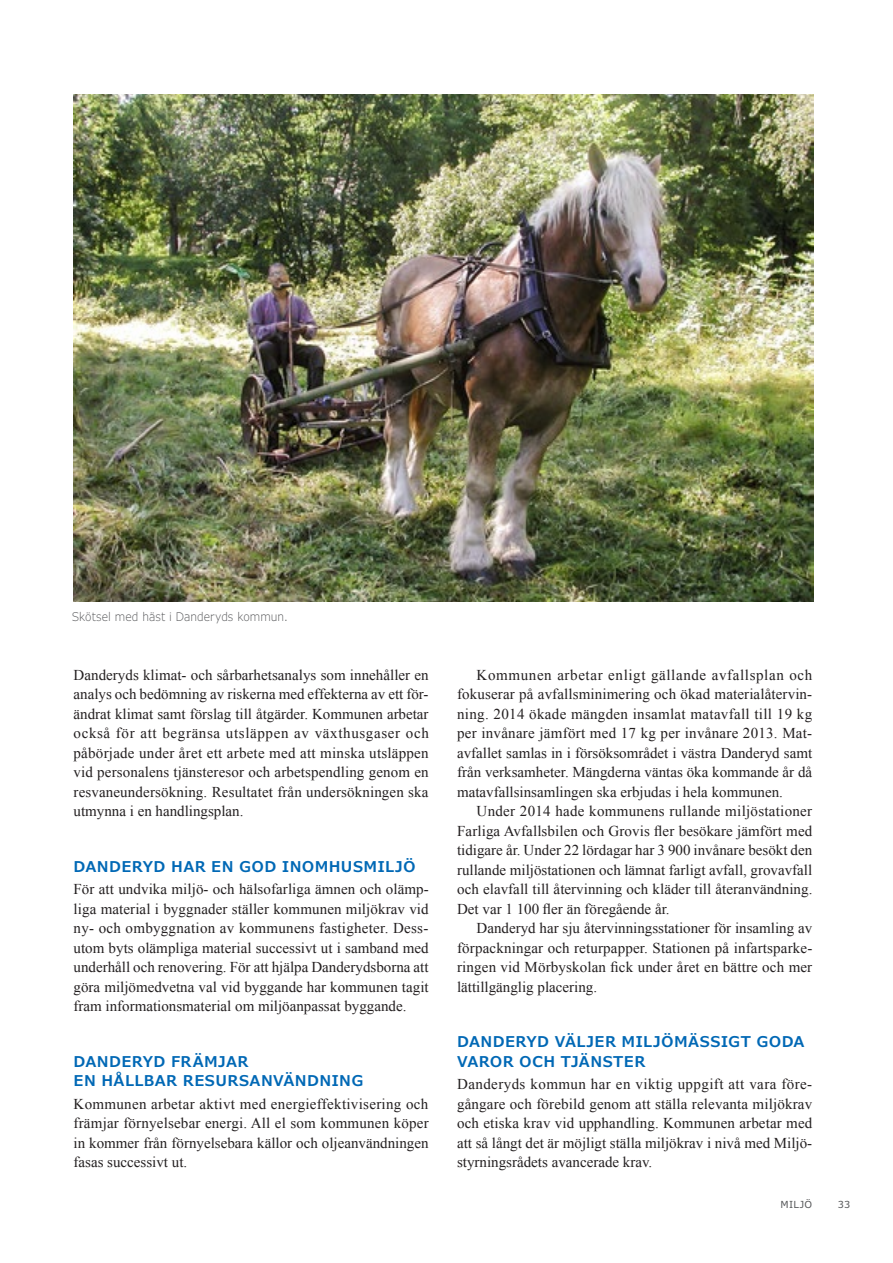
<style>
.page{position:relative;width:893px;height:1263px;background:#fff}
.page>*{position:absolute;margin:0;border:0;box-sizing:border-box;transform-origin:0 0}
.t1{font:15px/19.5px "Times New Roman";color:#231f20;text-align:justify}
.t2{font:600 15px/19.5px "Verdana Pro";letter-spacing:.02em;color:#0168b5}
.t3{font:300 12px "Verdana Pro";letter-spacing:.005em;color:#57585a;scale:.95 1}
.t4{font:9.75px "Verdana Pro";letter-spacing:.025em;color:#57585a}
</style>
<div class="page">
<img style="left:74px;top:94px;width:739px;height:508px">
<p class="t3" style="left:72px;top:609px;width:229px">Skötsel med häst i Danderyds kommun.</p>
<p class="t1" style="left:74px;top:665px;width:357px">Danderyds klimat- och sårbarhetsanalys som innehåller en analys och bedömning av riskerna med effekterna av ett för&shy;ändrat klimat samt förslag till åtgärder. Kommunen arbetar också för att begränsa utsläppen av växthusgaser och påbörjade under året ett arbete med att minska utsläppen vid personalens tjänsteresor och arbetspendling genom en resvaneundersökning. Resultatet från undersökningen ska utmynna i en handlingsplan.</p>
<p class="t2" style="left:74px;top:856px;width:344px">DANDERYD HAR EN GOD INOMHUSMILJÖ</p>
<p class="t1" style="left:74px;top:879px;width:357px">För att undvika miljö- och hälsofarliga ämnen och olämp&shy;liga material i byggnader ställer kommunen miljökrav vid ny- och ombyggnation av kommunens fastigheter. Dess&shy;utom byts olämpliga material successivt ut i samband med underhåll och renovering. För att hjälpa Danderydsborna att göra miljömedvetna val vid byggande har kommunen tagit fram informationsmaterial om miljöanpassat byggande.</p>
<p class="t2" style="left:74px;top:1051px;width:291px">DANDERYD FRÄMJAR<br>EN HÅLLBAR RESURSANVÄNDNING</p>
<p class="t1" style="left:74px;top:1094px;width:357px">Kommunen arbetar aktivt med energieffektivisering och främjar förnyelsebar energi. All el som kommunen köper in kommer från förnyelsebara källor och oljeanvändningen fasas successivt ut.</p>
<p class="t1" style="left:457px;top:665px;width:357px;text-indent:20px">Kommunen arbetar enligt gällande avfallsplan och fokuserar på avfallsminimering och ökad materialåtervin&shy;ning. 2014 ökade mängden insamlat matavfall till 19 kg per invånare jämfört med 17 kg per invånare 2013. Mat&shy;avfallet samlas in i försöksområdet i västra Danderyd samt från verksamheter. Mängderna väntas öka kommande år då matavfallsinsamlingen ska erbjudas i hela kommunen.</p>
<p class="t1" style="left:457px;top:801px;width:357px;text-indent:20px">Under 2014 hade kommunens rullande miljöstationer Farliga Avfallsbilen och Grovis fler besökare jämfört med tidigare år. Under 22 lördagar har 3 900 invånare besökt den rullande miljöstationen och lämnat farligt avfall, grovavfall och elavfall till återvinning och kläder till återanvändning.<br>Det var 1 100 fler än föregående år.</p>
<p class="t1" style="left:457px;top:918px;width:357px;text-indent:20px">Danderyd har sju återvinningsstationer för insamling av förpackningar och returpapper. Stationen på infartsparke&shy;ringen vid Mörbyskolan fick under året en bättre och mer lättillgänglig placering.</p>
<p class="t2" style="left:457px;top:1032px;width:349px">DANDERYD VÄLJER MILJÖMÄSSIGT GODA<br>VAROR OCH TJÄNSTER</p>
<p class="t1" style="left:457px;top:1074px;width:357px">Danderyds kommun har en viktig uppgift att vara före&shy;gångare och förebild genom att ställa relevanta miljökrav och etiska krav vid upphandling. Kommunen arbetar med att så långt det är möjligt ställa miljökrav i nivå med Miljö&shy;styrningsrådets avancerade krav.</p>
<p class="t4" style="left:781px;top:1198px;width:31px">Miljö</p>
<p class="t4" style="left:838px;top:1198px;width:14px">33</p>
</div>
